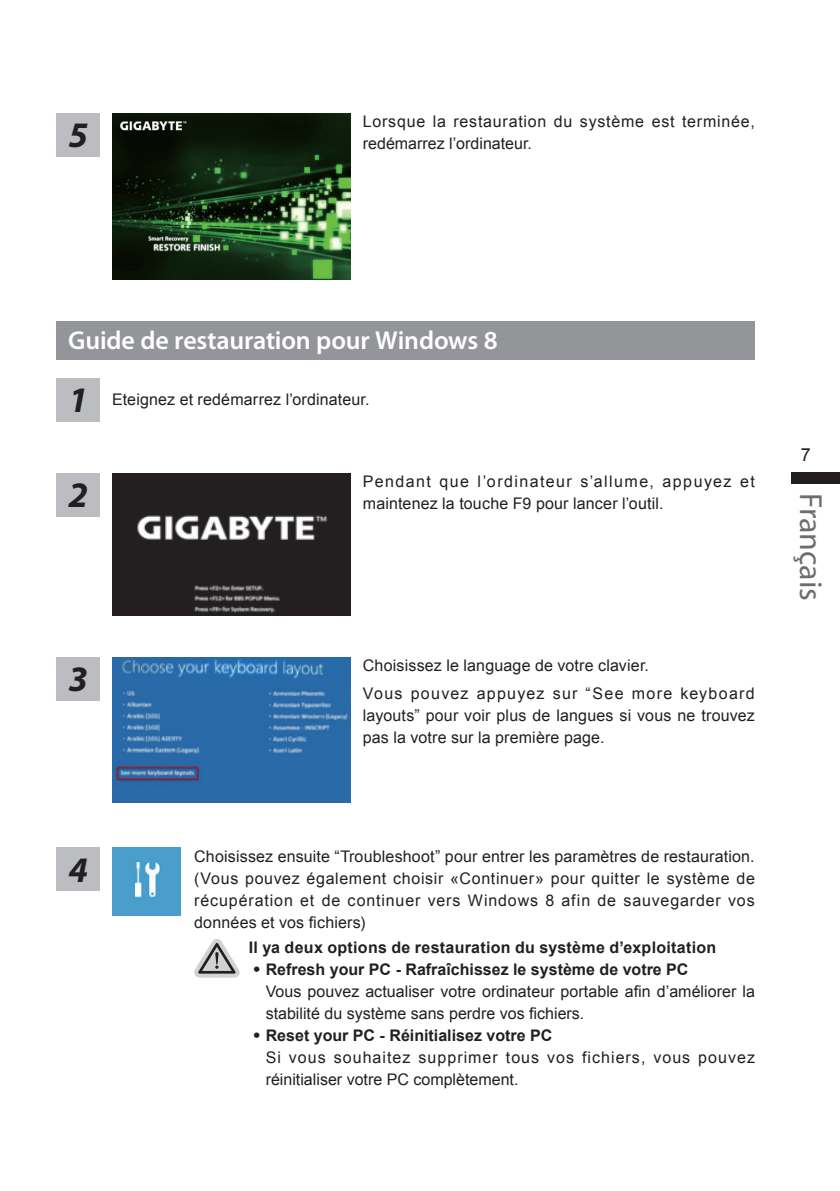
<style>
.page{position:relative;width:840px;height:1191px;background:#fff}
.page>*{position:absolute;margin:0;border:0;box-sizing:border-box;transform-origin:0 0}
.t1{font:italic 700 36px "Myriad Pro";color:#231f20}
.t2{font:32px "Myriad Pro";color:#6c6d70}
.t3{font:600 26px "Myriad Pro";letter-spacing:-.005em;color:#fff}
.t4{font:18px "Arial";color:#231f20}
.t5{font:16px/22px "Arial";letter-spacing:.01em;color:#231f20}
.t6{font:700 16px/22px "Arial";color:#231f20}
.t7{font:16px/22px "Arial";letter-spacing:.08em;color:#231f20}
.t8{font:16px/27.6px "Arial";letter-spacing:.03em;color:#231f20}
.t9{font:16px/22px "Arial";letter-spacing:.05em;color:#231f20}
.t10{font:16px "Arial";letter-spacing:.065em;color:#231f20}
.s1{font-family:"DF Hei Bd WINP HK BF";font-weight:400}
</style>
<div class="page">
<div style="left:791px;top:473px;width:48px;height:11px;background:#231f20"></div>
<img style="left:112px;top:113px;width:238px;height:166px">
<div style="left:57px;top:321px;width:697px;height:39px;background:#939598"></div>
<img style="left:112px;top:848px;width:68px;height:68px">
<div style="left:57px;top:113px;width:43px;height:43px;background:#bcbdc0"></div>
<div style="left:57px;top:473px;width:43px;height:43px;background:#bcbdc0"></div>
<div style="left:57px;top:378px;width:43px;height:43px;background:#bcbdc0"></div>
<div style="left:57px;top:657px;width:43px;height:43px;background:#bcbdc0"></div>
<svg style="left:194px;top:939px;width:45px;height:38px"></svg>
<div style="left:57px;top:848px;width:43px;height:43px;background:#bcbdc0"></div>
<img style="left:112px;top:473px;width:238px;height:142px">
<img style="left:112px;top:657px;width:238px;height:145px">
<h1 class="t1" style="left:68px;top:111px;width:21px">5</h1>
<p class="t9" style="left:362px;top:111px;width:393px">Lorsque la restauration du système est terminée, redémarrez l’ordinateur.</p>
<h3 class="t3" style="left:68px;top:323px;width:431px">Guide de restauration pour Windows 8</h3>
<h1 class="t1" style="left:68px;top:377px;width:21px">1</h1>
<h1 class="t1" style="left:68px;top:471px;width:21px">2</h1>
<p class="t5" style="left:112px;top:389px;width:259px">Eteignez et redémarrez l’ordinateur.</p>
<p class="t7" style="left:362px;top:470px;width:393px">Pendant que l’ordinateur s’allume, appuyez et maintenez la touche F9 pour lancer l’outil.</p>
<h1 class="t1" style="left:68px;top:655px;width:21px">3</h1>
<p class="t8" style="left:362px;top:652px;width:393px">Choisissez le language de votre clavier.<br>Vous pouvez appuyez sur “See more keyboard</p>
<p class="t5" style="left:362px;top:704px;width:393px">layouts” pour voir plus de langues si vous ne trouvez pas la votre sur la première page.</p>
<p class="t4" style="left:800px;top:443px;width:12px">7</p>
<h2 class="t2" style="left:830px;top:493px;width:110px;rotate:90deg">Français</h2>
<h1 class="t1" style="left:68px;top:846px;width:21px">4</h1>
<p class="t5" style="left:194px;top:845px;width:562px;text-align:justify">Choisissez ensuite “Troubleshoot” pour entrer les paramètres de restauration. (Vous pouvez également choisir «Continuer» pour quitter le système de récupération et de continuer vers Windows 8 afin de sauvegarder vos données et vos fichiers)</p>
<p class="t6" style="left:248px;top:936px;width:469px">Il ya deux options de restauration du système d’exploitation <span class="s1">˙</span>Refresh your PC - Rafraîchissez le système de votre PC</p>
<p class="t5" style="left:265px;top:980px;width:490px">Vous pouvez actualiser votre ordinateur portable afin d’améliorer la</p>
<p class="t5" style="left:265px;top:1002px;width:320px">stabilité du système sans perdre vos fichiers.</p>
<p class="t6" style="left:248px;top:1024px;width:305px"><span class="s1">˙</span>Reset your PC - Réinitialisez votre PC</p>
<p class="t10" style="left:265px;top:1046px;width:490px">Si vous souhaitez supprimer tous vos fichiers, vous pouvez</p>
<p class="t5" style="left:265px;top:1068px;width:254px">réinitialiser votre PC complètement.</p>
</div>
